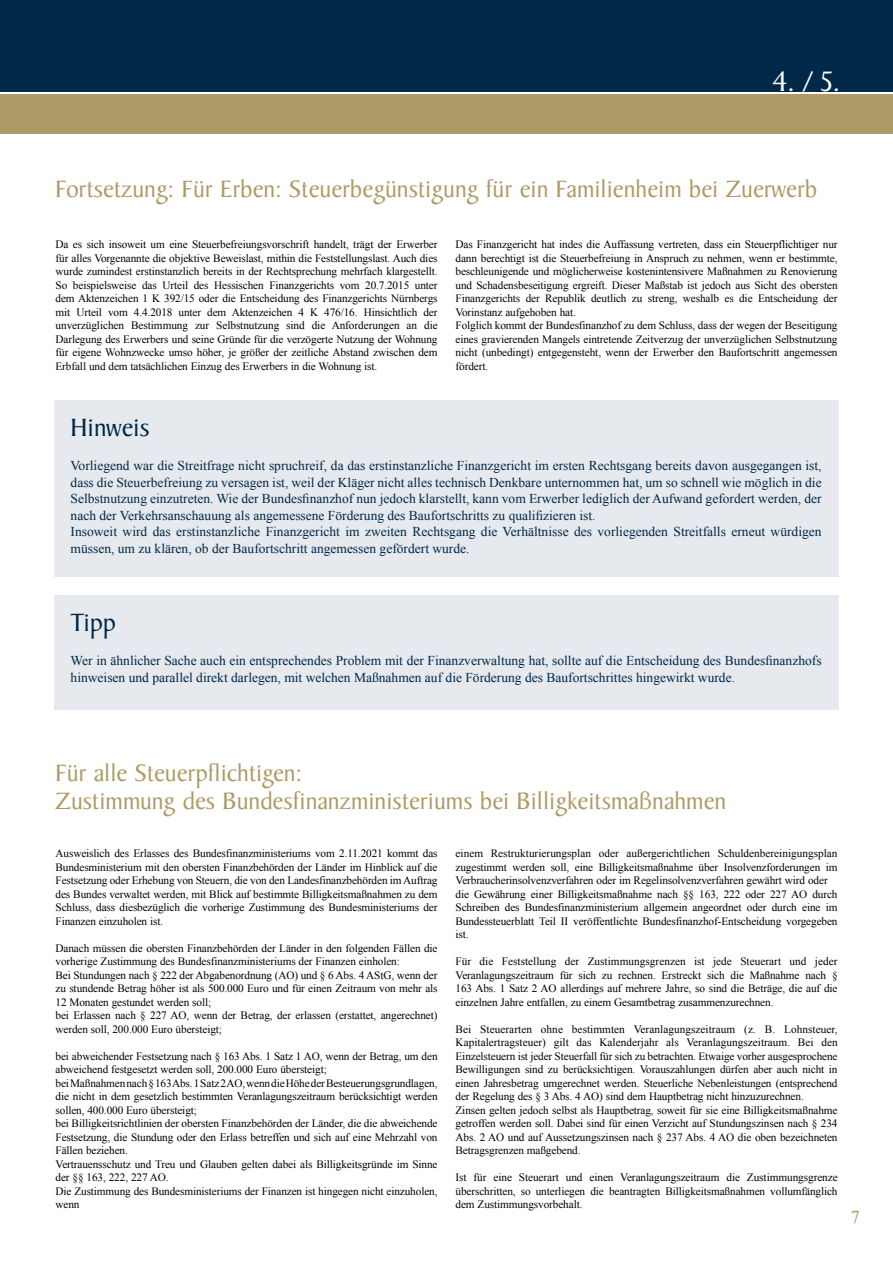
<style>
.page{position:relative;width:893px;height:1263px;background:#fff}
.page>*{position:absolute;margin:0;border:0;box-sizing:border-box;transform-origin:0 0}
.t1{font:30px "Baker Signet Std";color:#fff}
.t2{font:27px "Baker Signet Std";color:#002848}
.t3{font:25.5px/28.5px "Baker Signet Std";color:#ae9a64}
.t4{font:18px "Times New Roman";color:#ae9a64}
.t5{font:13.5px/16.5px "Times New Roman";color:#002848}
.t6{font:11.25px/13.5px "Times New Roman";letter-spacing:-.01em;color:#000}
</style>
<div class="page">
<div style="left:0;top:0;width:893px;height:91px;background:#002848"></div>
<div style="left:0;top:94px;width:893px;height:40px;background:#ae9a64"></div>
<div style="left:54px;top:400px;width:785px;height:176px;background:#e6e9ed"></div>
<div style="left:54px;top:595px;width:785px;height:115px;background:#e6e9ed"></div>
<h1 class="t1" style="left:772px;top:66px;width:70px">4. / 5.</h1>
<h3 class="t3" style="left:56px;top:176px;width:763px">Fortsetzung: Für Erben: Steuerbegünstigung für ein Familienheim bei Zuerwerb</h3>
<p class="t6" style="left:56px;top:238px;width:384px;text-align:justify">Da es sich insoweit um eine Steuerbefreiungsvorschrift handelt, trägt der Erwerber für alles Vorgenannte die objektive Beweislast, mithin die Feststellungslast. Auch dies wurde zumindest erstinstanzlich bereits in der Rechtsprechung mehrfach klargestellt.<br>So beispielsweise das Urteil des Hessischen Finanzgerichts vom 20.7.2015 unter dem Aktenzeichen 1 K 392/15 oder die Entscheidung des Finanzgerichts Nürnbergs mit Urteil vom 4.4.2018 unter dem Aktenzeichen 4 K 476/16. Hinsichtlich der unverzüglichen Bestimmung zur Selbstnutzung sind die Anforderungen an die Darlegung des Erwerbers und seine Gründe für die verzögerte Nutzung der Wohnung für eigene Wohnzwecke umso höher, je größer der zeitliche Abstand zwischen dem Erbfall und dem tatsächlichen Einzug des Erwerbers in die Wohnung ist.</p>
<p class="t6" style="left:456px;top:238px;width:384px">Das Finanzgericht hat indes die Auffassung vertreten, dass ein Steuerpflichtiger nur dann berechtigt ist die Steuerbefreiung in Anspruch zu nehmen, wenn er bestimmte, beschleunigende und möglicherweise kostenintensivere Maßnahmen zu Renovierung und Schadensbeseitigung ergreift. Dieser Maßstab ist jedoch aus Sicht des obersten Finanzgerichts der Republik deutlich zu streng, weshalb es die Entscheidung der Vorinstanz aufgehoben hat.<br>Folglich kommt der Bundesfinanzhof zu dem Schluss, dass der wegen der Beseitigung eines gravierenden Mangels eintretende Zeitverzug der unverzüglichen Selbstnutzung nicht (unbedingt) entgegensteht, wenn der Erwerber den Baufortschritt angemessen fördert.</p>
<h2 class="t2" style="left:71px;top:413px;width:81px">Hinweis</h2>
<p class="t5" style="left:71px;top:457px;width:752px">Vorliegend war die Streitfrage nicht spruchreif, da das erstinstanzliche Finanzgericht im ersten Rechtsgang bereits davon ausgegangen ist, dass die Steuerbefreiung zu versagen ist, weil der Kläger nicht alles technisch Denkbare unternommen hat, um so schnell wie möglich in die Selbstnutzung einzutreten. Wie der Bundesfinanzhof nun jedoch klarstellt, kann vom Erwerber lediglich der Aufwand gefordert werden, der nach der Verkehrsanschauung als angemessene Förderung des Baufortschritts zu qualifizieren ist.<br>Insoweit wird das erstinstanzliche Finanzgericht im zweiten Rechtsgang die Verhältnisse des vorliegenden Streitfalls erneut würdigen müssen, um zu klären, ob der Baufortschritt angemessen gefördert wurde.</p>
<h2 class="t2" style="left:71px;top:607px;width:47px">Tipp</h2>
<p class="t5" style="left:71px;top:652px;width:752px">Wer in ähnlicher Sache auch ein entsprechendes Problem mit der Finanzverwaltung hat, sollte auf die Entscheidung des Bundesfinanzhofs hinweisen und parallel direkt darlegen, mit welchen Maßnahmen auf die Förderung des Baufortschrittes hingewirkt wurde.</p>
<h3 class="t3" style="left:56px;top:759px;width:672px">Für alle Steuerpflichtigen:<br>Zustimmung des Bundesfinanzministeriums bei Billigkeitsmaßnahmen</h3>
<p class="t6" style="left:56px;top:847px;width:384px;text-align:justify">Ausweislich des Erlasses des Bundesfinanzministeriums vom 2.11.2021 kommt das Bundesministerium mit den obersten Finanzbehörden der Länder im Hinblick auf die Festsetzung oder Erhebung von Steuern, die von den Landesfinanzbehörden im Auftrag des Bundes verwaltet werden, mit Blick auf bestimmte Billigkeitsmaßnahmen zu dem Schluss, dass diesbezüglich die vorherige Zustimmung des Bundesministeriums der Finanzen einzuholen ist.</p>
<p class="t6" style="left:56px;top:941px;width:384px">Danach müssen die obersten Finanzbehörden der Länder in den folgenden Fällen die vorherige Zustimmung des Bundesfinanzministeriums der Finanzen einholen:<br>Bei Stundungen nach § 222 der Abgabenordnung (AO) und § 6 Abs. 4 AStG, wenn der zu stundende Betrag höher ist als 500.000 Euro und für einen Zeitraum von mehr als 12 Monaten gestundet werden soll;<br>bei Erlassen nach § 227 AO, wenn der Betrag, der erlassen (erstattet, angerechnet) werden soll, 200.000 Euro übersteigt;</p>
<p class="t6" style="left:56px;top:1049px;width:384px">bei abweichender Festsetzung nach § 163 Abs. 1 Satz 1 AO, wenn der Betrag, um den abweichend festgesetzt werden soll, 200.000 Euro übersteigt;<br>bei Maßnahmen nach § 163 Abs. 1 Satz 2 AO, wenn die Höhe der Besteuerungsgrundlagen, die nicht in dem gesetzlich bestimmten Veranlagungszeitraum berücksichtigt werden sollen, 400.000 Euro übersteigt;<br>bei Billigkeitsrichtlinien der obersten Finanzbehörden der Länder, die die abweichende Festsetzung, die Stundung oder den Erlass betreffen und sich auf eine Mehrzahl von Fällen beziehen.<br>Vertrauensschutz und Treu und Glauben gelten dabei als Billigkeitsgründe im Sinne der §§ 163, 222, 227 AO.<br>Die Zustimmung des Bundesministeriums der Finanzen ist hingegen nicht einzuholen, wenn</p>
<p class="t6" style="left:456px;top:847px;width:384px">einem Restrukturierungsplan oder außergerichtlichen Schuldenbereinigungsplan zugestimmt werden soll, eine Billigkeitsmaßnahme über Insolvenzforderungen im Verbraucherinsolvenzverfahren oder im Regelinsolvenzverfahren gewährt wird oder die Gewährung einer Billigkeitsmaßnahme nach §§ 163, 222 oder 227 AO durch Schreiben des Bundesfinanzministerium allgemein angeordnet oder durch eine im Bundessteuerblatt Teil II veröffentlichte Bundesfinanzhof-Entscheidung vorgegeben ist.</p>
<p class="t6" style="left:456px;top:955px;width:384px;text-align:justify">Für die Feststellung der Zustimmungsgrenzen ist jede Steuerart und jeder Veranlagungszeitraum für sich zu rechnen. Erstreckt sich die Maßnahme nach § 163 Abs. 1 Satz 2 AO allerdings auf mehrere Jahre, so sind die Beträge, die auf die einzelnen Jahre entfallen, zu einem Gesamtbetrag zusammenzurechnen.</p>
<p class="t6" style="left:456px;top:1022px;width:384px">Bei Steuerarten ohne bestimmten Veranlagungszeitraum (z. B. Lohnsteuer, Kapitalertragsteuer) gilt das Kalenderjahr als Veranlagungszeitraum. Bei den Einzelsteuern ist jeder Steuerfall für sich zu betrachten. Etwaige vorher ausgesprochene Bewilligungen sind zu berücksichtigen. Vorauszahlungen dürfen aber auch nicht in einen Jahresbetrag umgerechnet werden. Steuerliche Nebenleistungen (entsprechend der Regelung des § 3 Abs. 4 AO) sind dem Hauptbetrag nicht hinzuzurechnen.<br>Zinsen gelten jedoch selbst als Hauptbetrag, soweit für sie eine Billigkeitsmaßnahme getroffen werden soll. Dabei sind für einen Verzicht auf Stundungszinsen nach § 234<br>Abs. 2 AO und auf Aussetzungszinsen nach § 237 Abs. 4 AO die oben bezeichneten Betragsgrenzen maßgebend.</p>
<p class="t6" style="left:456px;top:1171px;width:384px;text-align:justify">Ist für eine Steuerart und einen Veranlagungszeitraum die Zustimmungsgrenze überschritten, so unterliegen die beantragten Billigkeitsmaßnahmen vollumfänglich dem Zustimmungsvorbehalt.</p>
<h3 class="t4" style="left:851px;top:1205px;width:10px">7</h3>
</div>
